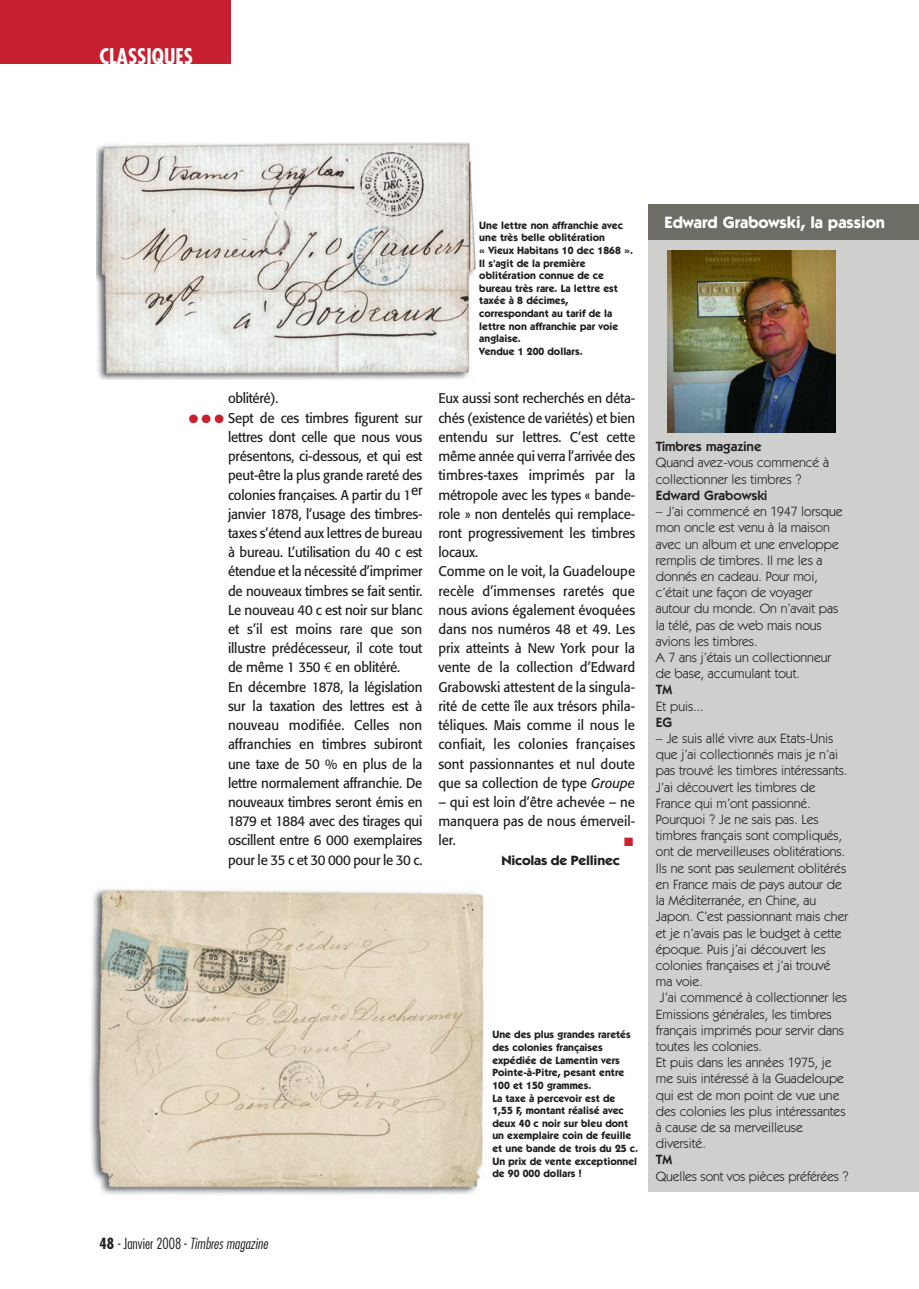
<style>
.page{position:relative;width:919px;height:1289px;background:#fff}
.page>*{position:absolute;margin:0;border:0;box-sizing:border-box;transform-origin:0 0}
.t1{font:700 condensed 21px "Futura Std";color:#fff}
.t2{font:700 16.5px "Itc Kabel";color:#fff}
.t3{font:italic 300 condensed 15px "Futura";color:#231f20}
.t4{font:13.95px/19.2px "Formata";letter-spacing:-.015em;color:#231f20;scale:.95 1}
.t5{font:13.5px/16.2px "Itc Kabel";color:#231f20}
.t6{font:600 13.5px "Itc Kabel";color:#231f20}
.t7{font:700 13.5px "Itc Kabel";letter-spacing:-.015em;color:#231f20;scale:1.05 1}
.t8{font:12px "Zapf Dingbats";color:#c72030}
.t9{font:700 10.5px/12.6px "Itc Kabel";color:#231f20}
.s1{font-family:"Euro Mono Std"}
.s2{font-style:italic}
.s3{font-family:"Futura Std";font-weight:700;font-style:normal}
.s4{font-style:normal}
</style>
<div class="page">
<div style="left:648px;top:207px;width:270px;height:984px;background:#cfcfcd"></div>
<div style="left:0;top:0;width:230px;height:64px;background:#c72030"></div>
<img style="left:97px;top:142px;width:378px;height:237px">
<img style="left:90px;top:889px;width:394px;height:306px">
<div style="left:648px;top:204px;width:270px;height:35px;background:#6d6d65"></div>
<img style="left:667px;top:250px;width:168px;height:182px">
<h1 class="t1" style="left:100px;top:43px;width:95px">CLASSIQUES</h1>
<p class="t4" style="left:228px;top:389px;width:206px">oblitéré).<br>Sept de ces timbres figurent sur lettres dont celle que nous vous présentons, ci-dessous, et qui est peut-être la plus grande rareté des colonies françaises. A partir du 1er janvier 1878, l’usage des timbres&shy;taxes s’étend aux lettres de bureau à bureau. L’utilisation du 40 c est étendue et la nécessité d’imprimer de nouveaux timbres se fait sentir.<br>Le nouveau 40 c est noir sur blanc et s’il est moins rare que son illustre prédécesseur, il cote tout de même 1 350 <span class="s1">€</span> en oblitéré.<br>En décembre 1878, la législation sur la taxation des lettres est à nouveau modifiée. Celles non affranchies en timbres subiront une taxe de 50 % en plus de la lettre normalement affranchie. De nouveaux timbres seront émis en<br>1879 et 1884 avec des tirages qui oscillent entre 6 000 exemplaires pour le 35 c et 30 000 pour le 30 c.</p>
<p class="t8" style="left:189px;top:413px;width:37px">● ● ●</p>
<p class="t9" style="left:479px;top:219px;width:155px">Une lettre non affranchie avec une très belle oblitération<br>« Vieux Habitans 10 dec 1868 ».<br>Il s’agit de la première oblitération connue de ce bureau très rare. La lettre est taxée à 8 décimes, correspondant au tarif de la lettre non affranchie par voie anglaise.<br>Vendue 1 200 dollars.</p>
<p class="t4" style="left:438px;top:389px;width:209px">Eux aussi sont recherchés en déta&shy;chés (existence de variétés) et bien entendu sur lettres. C’est cette même année qui verra l’arrivée des timbres-taxes imprimés par la métropole avec les types « bande&shy;role » non dentelés qui remplace&shy;ront progressivement les timbres locaux.<br>Comme on le voit, la Guadeloupe recèle d’immenses raretés que nous avions également évoquées dans nos numéros 48 et 49. Les prix atteints à New York pour la vente de la collection d’Edward<br>Grabowski attestent de la singula&shy;rité de cette île aux trésors phila&shy;téliques. Mais comme il nous le confiait, les colonies françaises sont passionnantes et nul doute que sa collection de type <span class="s2">Groupe</span></p>
<p class="t4" style="left:438px;top:792px;width:208px;text-align:justify">– qui est loin d’être achevée – ne manquera pas de nous émerveil&shy;ler.</p>
<p class="t7" style="left:501px;top:851px;width:114px">Nicolas de Pellinec</p>
<p class="t8" style="left:624px;top:835px;width:11px">■</p>
<p class="t9" style="left:492px;top:1028px;width:147px">Une des plus grandes raretés des colonies françaises expédiée de Lamentin vers<br>Pointe-à-Pitre, pesant entre<br>100 et 150 grammes.<br>La taxe à percevoir est de<br>1,55 F, montant réalisé avec deux 40 c noir sur bleu dont un exemplaire coin de feuille et une bande de trois du 25 c.<br>Un prix de vente exceptionnel de 90 000 dollars !</p>
<p class="t2" style="left:664px;top:212px;width:222px">Edward Grabowski, la passion</p>
<p class="t6" style="left:655px;top:438px;width:107px">Timbres magazine</p>
<p class="t5" style="left:655px;top:455px;width:175px">Quand avez-vous commencé à collectionner les timbres ?</p>
<p class="t6" style="left:655px;top:487px;width:113px">Edward Grabowski</p>
<p class="t5" style="left:655px;top:503px;width:188px">– J’ai commencé en 1947 lorsque mon oncle est venu à la maison avec un album et une enveloppe remplis de timbres. Il me les a donnés en cadeau. Pour moi, c’était une façon de voyager autour du monde. On n’avait pas la télé, pas de web mais nous avions les timbres.<br>A 7 ans j’étais un collectionneur de base, accumulant tout.</p>
<p class="t6" style="left:655px;top:681px;width:18px">TM</p>
<p class="t5" style="left:655px;top:698px;width:49px">Et puis...</p>
<p class="t6" style="left:655px;top:714px;width:18px">EG</p>
<p class="t5" style="left:655px;top:730px;width:194px">– Je suis allé vivre aux Etats-Unis que j’ai collectionnés mais je n’ai pas trouvé les timbres intéressants.<br>J’ai découvert les timbres de<br>France qui m’ont passionné.<br>Pourquoi ? Je ne sais pas. Les timbres français sont compliqués, ont de merveilleuses oblitérations.<br>Ils ne sont pas seulement oblitérés en France mais de pays autour de la Méditerranée, en Chine, au<br>Japon. C’est passionnant mais cher et je n’avais pas le budget à cette époque. Puis j’ai découvert les colonies françaises et j’ai trouvé ma voie.<br>J’ai commencé à collectionner les<br>Emissions générales, les timbres français imprimés pour servir dans toutes les colonies.<br>Et puis dans les années 1975, je me suis intéressé à la Guadeloupe qui est de mon point de vue une des colonies les plus intéressantes à cause de sa merveilleuse diversité.</p>
<p class="t6" style="left:655px;top:1151px;width:18px">TM</p>
<p class="t5" style="left:655px;top:1167px;width:194px">Quelles sont vos pièces préférées ?</p>
<p class="t3" style="left:100px;top:1234px;width:170px"><span class="s3">48</span> <span class="s4">- Janvier 2008 -</span> Timbres magazine</p>
</div>
